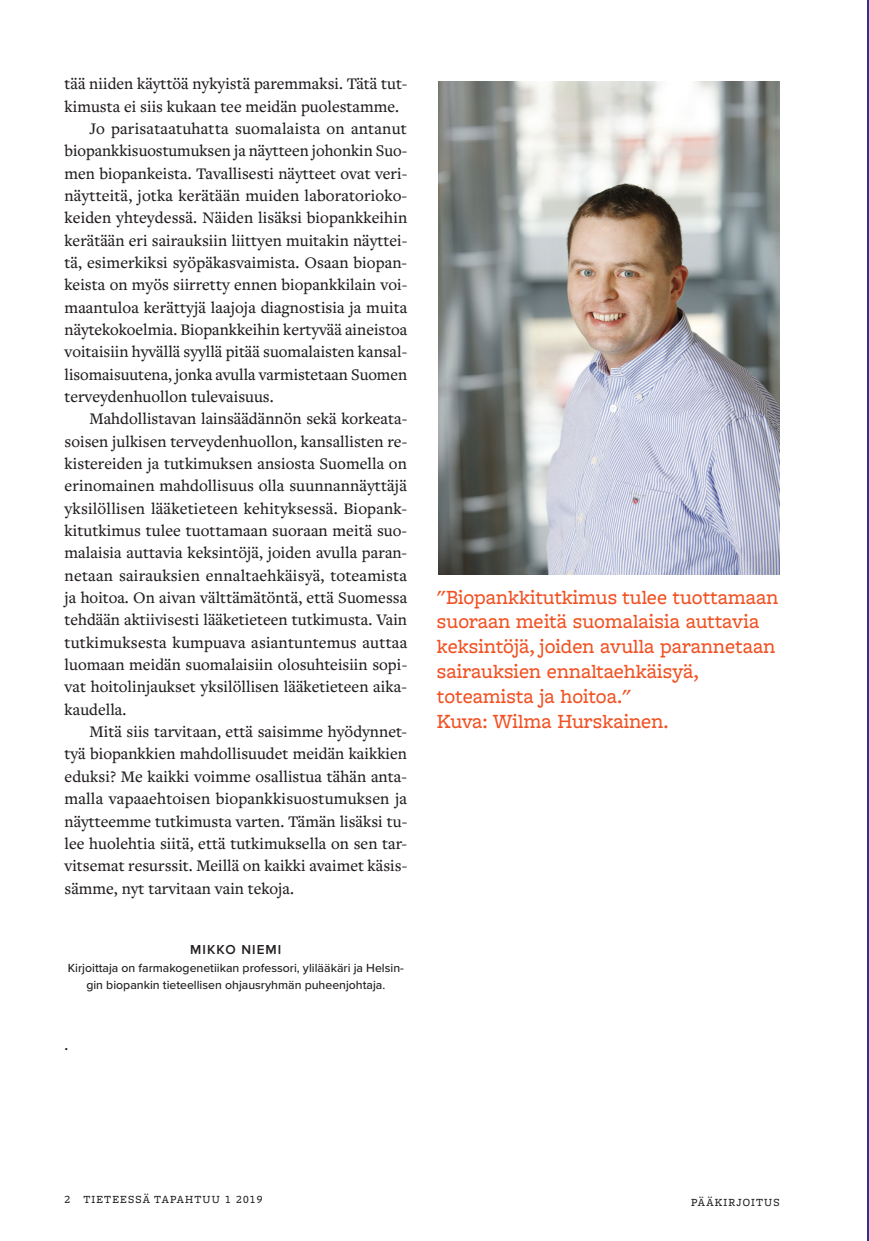
<style>
.page{position:relative;width:869px;height:1241px;background:#fff}
.page>*{position:absolute;margin:0;border:0;box-sizing:border-box;transform-origin:0 0}
.nosto{font:500 21px/24.8px "Freight Macro Pro";color:#f15122}
.leipis_2_sis{font:500 16.8px/22.4px "Freight Text Pro";color:#231f20;text-align:justify}
.leipis_kuvateksti{font:600 15.75px "Proxima Nova";color:#231f20}
.kirjoittaja_pk{font:600 13.47px "Proxima Nova";letter-spacing:.08em;color:#231f20}
.kirjoittaja_tiedot{font:500 12.25px/17.3px "Proxima Nova";color:#231f20;text-align:center}
.t1{font:500 11.38px "Freight Macro Pro";letter-spacing:.1em;color:#231f20}
</style>
<div class="page">
<hr style="left:866px;top:0;width:2px;height:1240px;background:#2e3092">
<img style="left:438px;top:81px;width:341px;height:493px">
<p class="leipis_2_sis" style="left:64px;top:72px;width:344px">tää niiden käyttöä nykyistä paremmaksi. Tätä tut&shy;kimusta ei siis kukaan tee meidän puolestamme.</p>
<p class="leipis_2_sis" style="left:64px;top:117px;width:344px;text-indent:25px">Jo parisataatuhatta suomalaista on antanut biopankkisuostumuksen ja näytteen johonkin Suo&shy;men biopankeista. Tavallisesti näytteet ovat veri&shy;näytteitä, jotka kerätään muiden laboratorioko&shy;keiden yhteydessä. Näiden lisäksi biopankkeihin kerätään eri sairauksiin liittyen muitakin näyttei&shy;tä, esimerkiksi syöpäkasvaimista. Osaan biopan&shy;keista on myös siirretty ennen biopankkilain voi&shy;maantuloa kerättyjä laajoja diagnostisia ja muita näytekokoelmia. Biopankkeihin kertyvää aineistoa voitaisiin hyvällä syyllä pitää suomalaisten kansal&shy;lisomaisuutena, jonka avulla varmistetaan Suomen terveydenhuollon tulevaisuus.</p>
<p class="leipis_2_sis" style="left:64px;top:407px;width:344px;text-indent:25px">Mahdollistavan lainsäädännön sekä korkeata&shy;soisen julkisen terveydenhuollon, kansallisten re&shy;kistereiden ja tutkimuksen ansiosta Suomella on erinomainen mahdollisuus olla suunnannäyttäjä yksilöllisen lääketieteen kehityksessä. Biopank&shy;kitutkimus tulee tuottamaan suoraan meitä suo&shy;malaisia auttavia keksintöjä, joiden avulla paran&shy;netaan sairauksien ennaltaehkäisyä, toteamista ja hoitoa. On aivan välttämätöntä, että Suomessa tehdään aktiivisesti lääketieteen tutkimusta. Vain tutkimuksesta kumpuava asiantuntemus auttaa luomaan meidän suomalaisiin olosuhteisiin sopi&shy;vat hoitolinjaukset yksilöllisen lääketieteen aika&shy;kaudella.</p>
<p class="leipis_2_sis" style="left:64px;top:719px;width:344px;text-indent:25px">Mitä siis tarvitaan, että saisimme hyödynnet&shy;tyä biopankkien mahdollisuudet meidän kaikkien eduksi? Me kaikki voimme osallistua tähän anta&shy;malla vapaaehtoisen biopankkisuostumuksen ja näytteemme tutkimusta varten. Tämän lisäksi tu&shy;lee huolehtia siitä, että tutkimuksella on sen tar&shy;vitsemat resurssit. Meillä on kaikki avaimet käsis&shy;sämme, nyt tarvitaan vain tekoja.</p>
<p class="kirjoittaja_pk" style="left:190px;top:941px;width:93px">MIKKO NIEMI</p>
<p class="kirjoittaja_tiedot" style="left:68px;top:959px;width:337px">Kirjoittaja on farmakogenetiikan professori, ylilääkäri ja Helsin&shy;gin biopankin tieteellisen ohjausryhmän puheenjohtaja.</p>
<p class="leipis_kuvateksti" style="left:64px;top:1035px;width:5px">.</p>
<p class="nosto" style="left:437px;top:583px;width:343px">"Biopankkitutkimus tulee tuottamaan suoraan meitä suomalaisia auttavia keksintöjä, joiden avulla parannetaan sairauksien ennaltaehkäisyä, toteamista ja hoitoa."<br>Kuva: Wilma Hurskainen.</p>
<p class="t1" style="left:64px;top:1191px;width:199px">2 TIETEESSÄ TAPAHTUU 1 2019</p>
<p class="t1" style="left:690px;top:1194px;width:90px">PÄÄKIRJOITUS</p>
</div>
